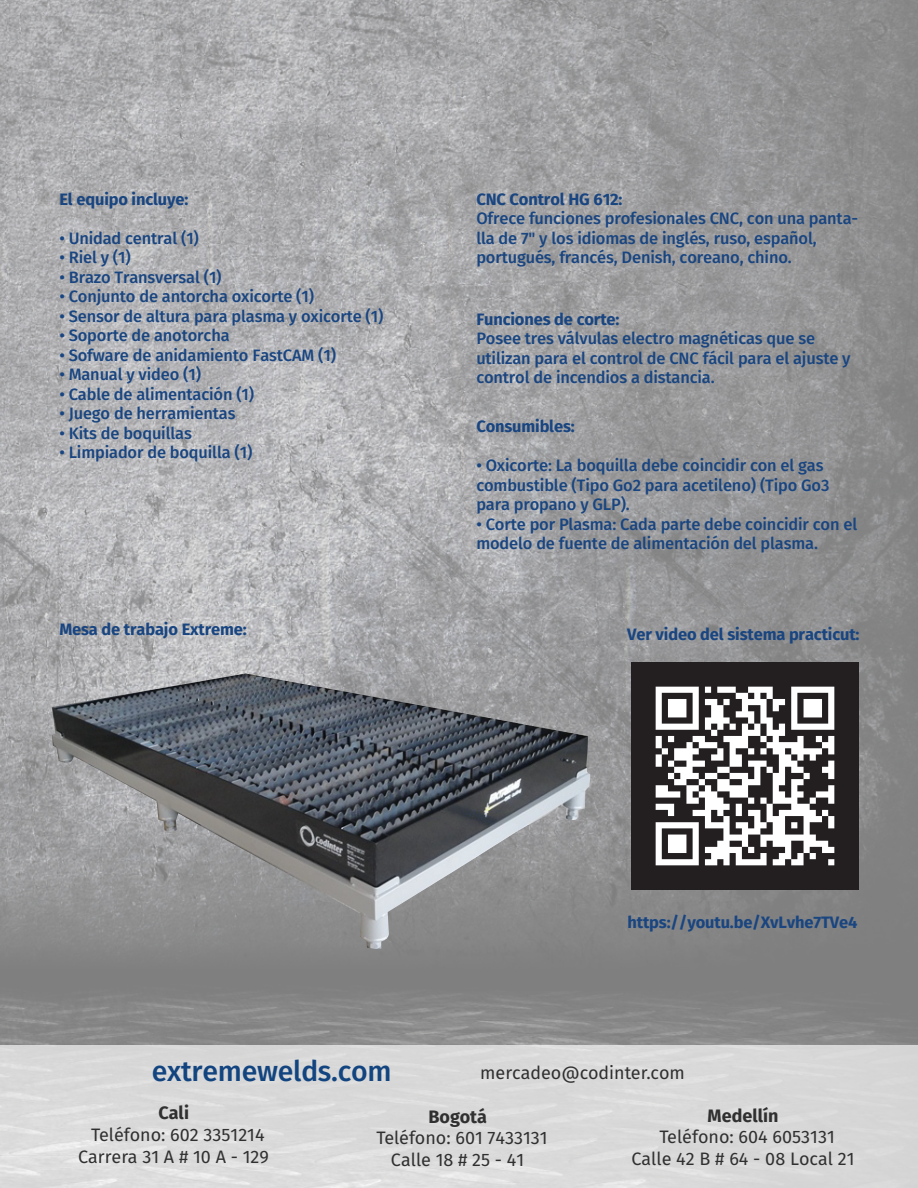
<style>
.page{position:relative;width:918px;height:1188px;background:#fff}
.page>*{position:absolute;margin:0;border:0;box-sizing:border-box;transform-origin:0 0}
.t1{font:500 28.5px "Fira Sans";letter-spacing:-.01em;color:#124480}
.t2{font:18px/21.6px "Fira Sans";color:#303030;text-align:center}
.t3{font:700 18px "Fira Sans";color:#303030}
.t4{font:500 16.5px/19.5px "Fira Sans";letter-spacing:-.01em;color:#194580}
.t5{font:700 16.5px "Fira Sans";letter-spacing:-.01em;color:#194580}
</style>
<div class="page">
<img style="left:0;top:0;width:918px;height:1045px">
<div style="left:0;top:1045px;width:918px;height:143px;background:#d9d9d9"></div>
<img style="left:631px;top:663px;width:227px;height:227px">
<img style="left:52px;top:674px;width:538px;height:275px">
<p class="t5" style="left:59px;top:185px;width:131px">El equipo incluye:</p>
<p class="t4" style="left:59px;top:227px;width:141px">• Unidad central (1)</p>
<p class="t4" style="left:59px;top:247px;width:73px">• Riel y (1)</p>
<p class="t4" style="left:59px;top:266px;width:164px">• Brazo Transversal (1)</p>
<p class="t4" style="left:59px;top:286px;width:256px">• Conjunto de antorcha oxicorte (1)</p>
<p class="t4" style="left:59px;top:305px;width:326px">• Sensor de altura para plasma y oxicorte (1)</p>
<p class="t4" style="left:59px;top:325px;width:172px">• Soporte de anotorcha</p>
<p class="t4" style="left:59px;top:344px;width:278px">• Sofware de anidamiento FastCAM (1)</p>
<p class="t4" style="left:59px;top:364px;width:143px">• Manual y video (1)</p>
<p class="t4" style="left:59px;top:383px;width:196px">• Cable de alimentación (1)</p>
<p class="t4" style="left:59px;top:403px;width:178px">• Juego de herramientas</p>
<p class="t4" style="left:59px;top:422px;width:134px">• Kits de boquillas</p>
<p class="t4" style="left:59px;top:442px;width:195px">• Limpiador de boquilla (1)</p>
<p class="t5" style="left:59px;top:615px;width:189px">Mesa de trabajo Extreme:</p>
<p class="t5" style="left:476px;top:185px;width:148px">CNC Control HG 612:</p>
<p class="t4" style="left:476px;top:208px;width:383px">Ofrece funciones profesionales CNC, con una panta&shy;lla de 7" y los idiomas de inglés, ruso, español, portugués, francés, Denish, coreano, chino.</p>
<p class="t5" style="left:476px;top:305px;width:145px">Funciones de corte:</p>
<p class="t4" style="left:476px;top:328px;width:376px">Posee tres válvulas electro magnéticas que se utilizan para el control de CNC fácil para el ajuste y control de incendios a distancia.</p>
<p class="t5" style="left:476px;top:413px;width:100px">Consumibles:</p>
<p class="t4" style="left:476px;top:455px;width:355px">• Oxicorte: La boquilla debe coincidir con el gas combustible (Tipo Go2 para acetileno) (Tipo Go3 para propano y GLP).</p>
<p class="t4" style="left:476px;top:513px;width:382px">• Corte por Plasma: Cada parte debe coincidir con el modelo de fuente de alimentación del plasma.</p>
<p class="t5" style="left:627px;top:620px;width:234px">Ver video del sistema practicut:</p>
<p class="t5" style="left:628px;top:908px;width:231px">https://youtu.be/XvLvhe7TVe4</p>
<h1 class="t1" style="left:152px;top:1048px;width:241px">extremewelds.com</h1>
<p class="t2" style="left:480px;top:1061px;width:206px">mercadeo@codinter.com</p>
<p class="t3" style="left:158px;top:1098px;width:32px">Cali</p>
<p class="t2" style="left:78px;top:1123px;width:192px">Teléfono: 602 3351214<br>Carrera 31 A # 10 A - 129</p>
<p class="t3" style="left:428px;top:1101px;width:60px">Bogotá</p>
<p class="t2" style="left:376px;top:1127px;width:173px">Teléfono: 601 7433131<br>Calle 18 # 25 - 41</p>
<p class="t3" style="left:708px;top:1100px;width:72px">Medellín</p>
<p class="t2" style="left:632px;top:1126px;width:225px">Teléfono: 604 6053131<br>Calle 42 B # 64 - 08 Local 21</p>
</div>
